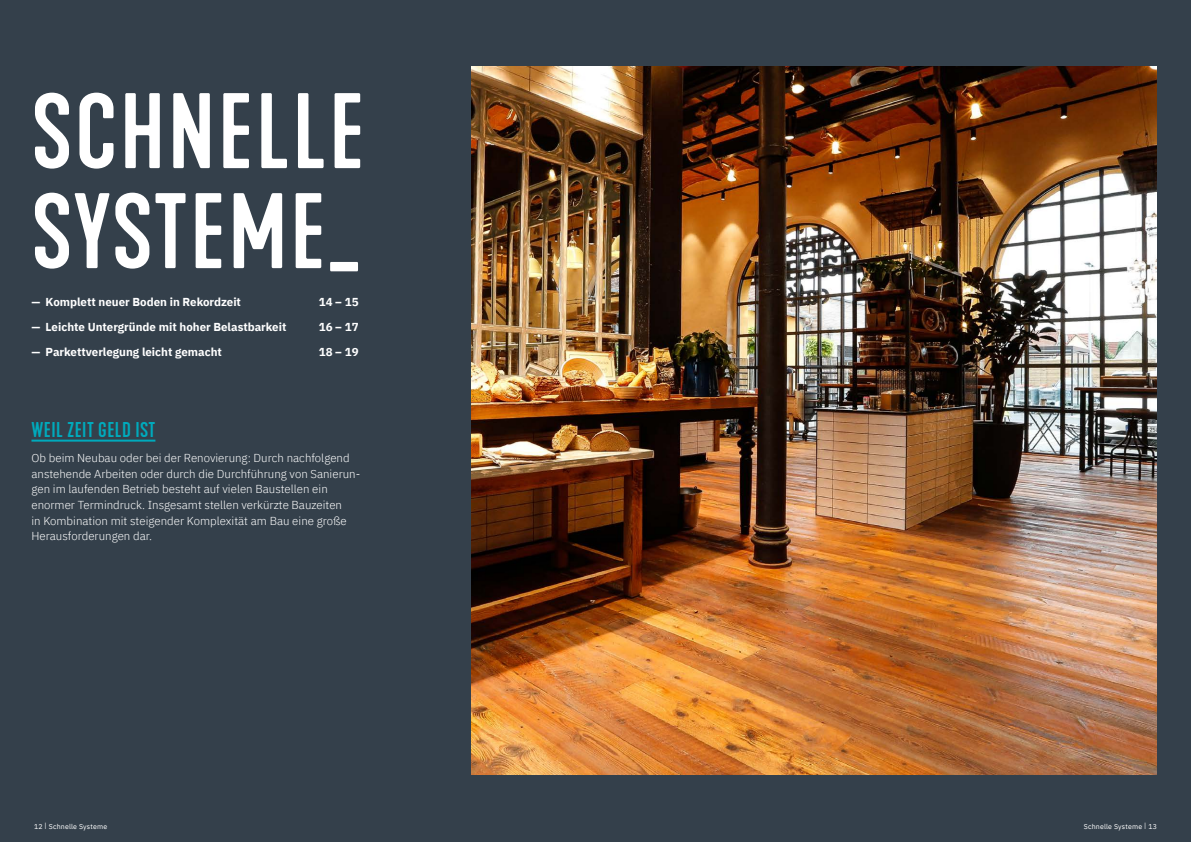
<style>
.page{position:relative;width:1191px;height:842px;background:#34404b}
.page>*{position:absolute;margin:0;border:0;box-sizing:border-box;transform-origin:0 0}
.BIG_HEADLINE___KAPRA{font:500 100px/100px "Kapra Neue";letter-spacing:.025em;color:#fff}
.BIG_HEADLINE___KAPRA-2{font:500 100px "Kapra Neue";letter-spacing:.025em;color:#fff;scale:.65 1}
.HIGHLIGHT_CYAN_UNDER{font:500 20px "Kapra Neue";letter-spacing:.025em;color:#00aabc}
.COPY-IBM_PLEX_SANS_1{font:300 11.5px/15.6px "IBM Plex Sans";color:#fff}
.t1{font:700 11.5px "IBM Plex Sans";color:#fff}
.PAGINA_KAPITELNAME_L{font:7px "IBM Plex Sans";letter-spacing:.025em;color:#fff}
</style>
<div class="page">
<img style="left:471px;top:67px;width:686px;height:708px">
<hr style="left:31px;top:440px;width:124px;height:2px;background:#00aabc">
<p class="BIG_HEADLINE___KAPRA" style="left:31px;top:84px;width:335px">SCHNELLE<br>SYSTEME</p>
<p class="t1" style="left:31px;top:292px;width:211px">— Komplett neuer Boden in Rekordzeit</p>
<p class="t1" style="left:319px;top:292px;width:41px">14 – 15</p>
<p class="BIG_HEADLINE___KAPRA-2" style="left:328px;top:195px;width:50px">–</p>
<p class="t1" style="left:31px;top:318px;width:256px">— Leichte Untergründe mit hoher Belastbarkeit</p>
<p class="t1" style="left:319px;top:318px;width:41px">16 – 17</p>
<p class="t1" style="left:31px;top:343px;width:192px">— Parkettverlegung leicht gemacht</p>
<p class="t1" style="left:319px;top:343px;width:41px">18 – 19</p>
<p class="HIGHLIGHT_CYAN_UNDER" style="left:31px;top:418px;width:125px">WEIL ZEIT GELD IST</p>
<p class="COPY-IBM_PLEX_SANS_1" style="left:31px;top:449px;width:330px">Ob beim Neubau oder bei der Renovierung: Durch nachfolgend anstehende Arbeiten oder durch die Durchführung von Sanierun&shy;gen im laufenden Betrieb besteht auf vielen Baustellen ein enormer Termindruck. Insgesamt stellen verkürzte Bauzeiten<br>in Kombination mit steigender Komplexität am Bau eine große Herausforderungen dar.</p>
<p class="PAGINA_KAPITELNAME_L" style="left:34px;top:821px;width:75px">12 | Schnelle Systeme</p>
<p class="PAGINA_KAPITELNAME_L" style="left:1083px;top:821px;width:75px">Schnelle Systeme | 13</p>
</div>
